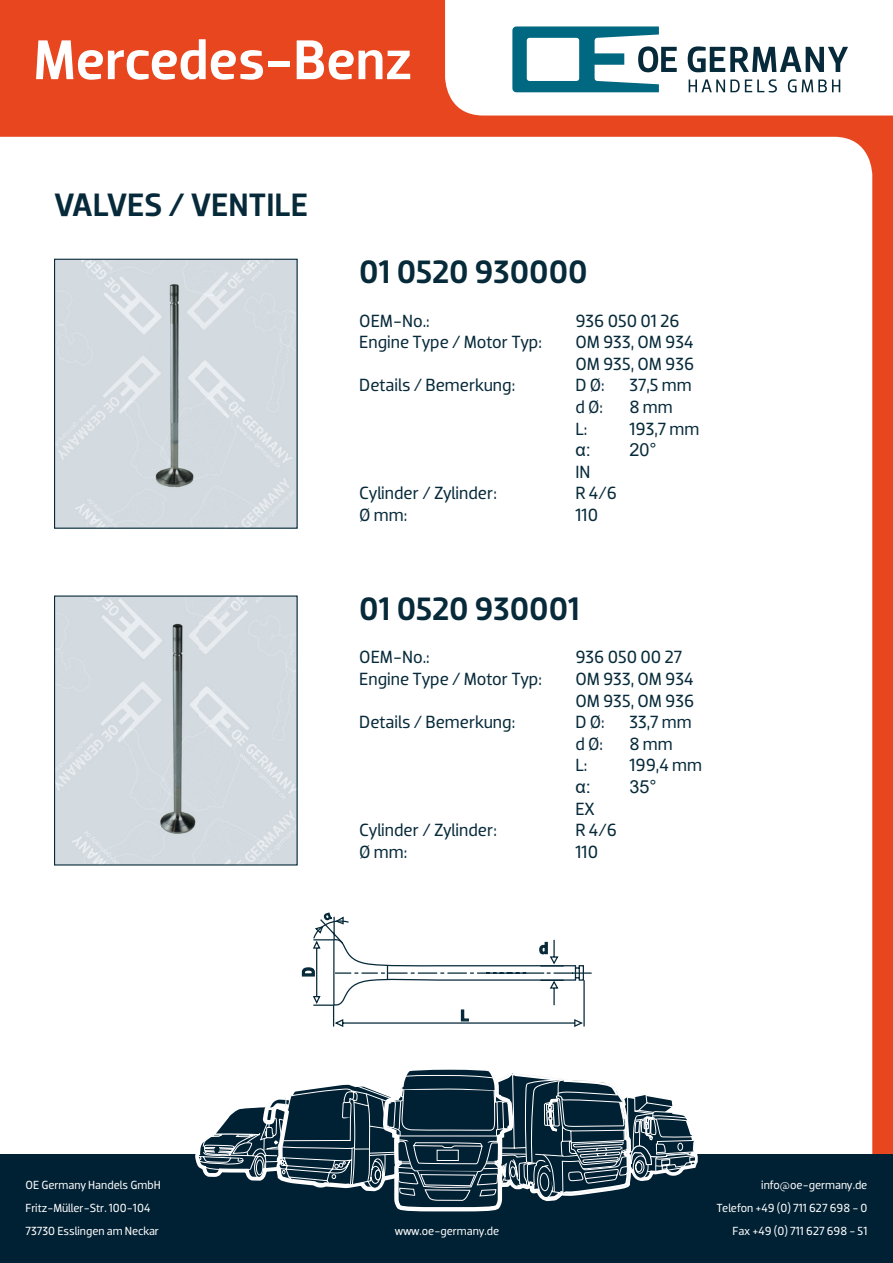
<style>
.page{position:relative;width:893px;height:1263px;background:#e8461f}
.page>*{position:absolute;margin:0;border:0;box-sizing:border-box;transform-origin:0 0}
.t1{font:500 57px "Dobra";letter-spacing:-.005em;color:#fff}
.t2{font:500 33px "Dobra";color:#072a3a}
.t3{font:18px/21.6px "Dobra";color:#072a3a}
.t4{font:18px "Arial";color:#072a3a}
.t5{font:12px "Dobra";color:#fff}
</style>
<div class="page">
<div style="left:445px;top:0;width:448px;height:116px;background:#fff"></div>
<svg style="left:512px;top:26px;width:336px;height:66px;background:#a7c1c9"></svg>
<div style="left:0;top:137px;width:872px;height:1017px;background:#fff"></div>
<div style="left:0;top:1154px;width:893px;height:109px;background:#002033"></div>
<svg style="left:194px;top:1061px;width:505px;height:151px"></svg>
<img style="left:56px;top:261px;width:240px;height:266px">
<div style="left:54px;top:259px;width:244px;height:270px;border:1px solid #072a3a"></div>
<img style="left:56px;top:597px;width:240px;height:266px">
<svg style="left:301px;top:899px;width:292px;height:129px;background:#f0f2f3"></svg>
<h1 class="t1" style="left:33px;top:26px;width:380px">Mercedes-Benz</h1>
<h2 class="t2" style="left:54px;top:185px;width:255px">VALVES / VENTILE</h2>
<h2 class="t2" style="left:359px;top:253px;width:230px">01 0520 930000</h2>
<p class="t3" style="left:359px;top:310px;width:72px">OEM-No.:</p>
<p class="t3" style="left:575px;top:310px;width:106px">936 050 01 26</p>
<p class="t3" style="left:359px;top:331px;width:184px">Engine Type / Motor Typ:</p>
<p class="t3" style="left:575px;top:331px;width:121px">OM 933, OM 934<br>OM 935, OM 936</p>
<p class="t3" style="left:359px;top:375px;width:157px">Details / Bemerkung:</p>
<p class="t3" style="left:575px;top:375px;width:31px">D Ø:</p>
<p class="t3" style="left:629px;top:375px;width:64px">37,5 mm</p>
<p class="t3" style="left:575px;top:396px;width:29px">d Ø:</p>
<p class="t3" style="left:629px;top:396px;width:45px">8 mm</p>
<p class="t3" style="left:575px;top:418px;width:14px">L:</p>
<p class="t3" style="left:629px;top:418px;width:72px">193,7 mm</p>
<p class="t4" style="left:575px;top:437px;width:17px">α:</p>
<p class="t4" style="left:629px;top:437px;width:29px">20°</p>
<p class="t3" style="left:575px;top:461px;width:16px">IN</p>
<p class="t3" style="left:359px;top:483px;width:139px">Cylinder / Zylinder:</p>
<p class="t3" style="left:575px;top:483px;width:43px">R 4/6</p>
<p class="t3" style="left:359px;top:504px;width:50px">Ø mm:</p>
<p class="t3" style="left:575px;top:504px;width:24px">110</p>
<h2 class="t2" style="left:359px;top:590px;width:222px">01 0520 930001</h2>
<p class="t3" style="left:359px;top:647px;width:72px">OEM-No.:</p>
<p class="t3" style="left:575px;top:647px;width:108px">936 050 00 27</p>
<p class="t3" style="left:359px;top:668px;width:184px">Engine Type / Motor Typ:</p>
<p class="t3" style="left:575px;top:668px;width:121px">OM 933, OM 934<br>OM 935, OM 936</p>
<p class="t3" style="left:359px;top:711px;width:157px">Details / Bemerkung:</p>
<p class="t3" style="left:575px;top:711px;width:31px">D Ø:</p>
<p class="t3" style="left:629px;top:711px;width:64px">33,7 mm</p>
<p class="t3" style="left:575px;top:733px;width:29px">d Ø:</p>
<p class="t3" style="left:629px;top:733px;width:45px">8 mm</p>
<p class="t3" style="left:575px;top:755px;width:14px">L:</p>
<p class="t3" style="left:629px;top:755px;width:74px">199,4 mm</p>
<p class="t4" style="left:575px;top:774px;width:17px">α:</p>
<p class="t4" style="left:629px;top:774px;width:29px">35°</p>
<p class="t3" style="left:575px;top:798px;width:21px">EX</p>
<p class="t3" style="left:359px;top:819px;width:139px">Cylinder / Zylinder:</p>
<p class="t3" style="left:575px;top:819px;width:43px">R 4/6</p>
<p class="t3" style="left:359px;top:841px;width:50px">Ø mm:</p>
<p class="t3" style="left:575px;top:841px;width:24px">110</p>
<p class="t5" style="left:26px;top:1178px;width:137px">OE Germany Handels GmbH</p>
<p class="t5" style="left:761px;top:1178px;width:108px">info@oe-germany.de</p>
<p class="t5" style="left:26px;top:1201px;width:126px">Fritz-Müller-Str. 100-104</p>
<p class="t5" style="left:716px;top:1201px;width:153px">Telefon +49 (0) 711 627 698 - 0</p>
<p class="t5" style="left:26px;top:1224px;width:135px">73730 Esslingen am Neckar</p>
<p class="t5" style="left:395px;top:1224px;width:106px">www.oe-germany.de</p>
<p class="t5" style="left:733px;top:1224px;width:136px">Fax +49 (0) 711 627 698 - 51</p>
</div>
